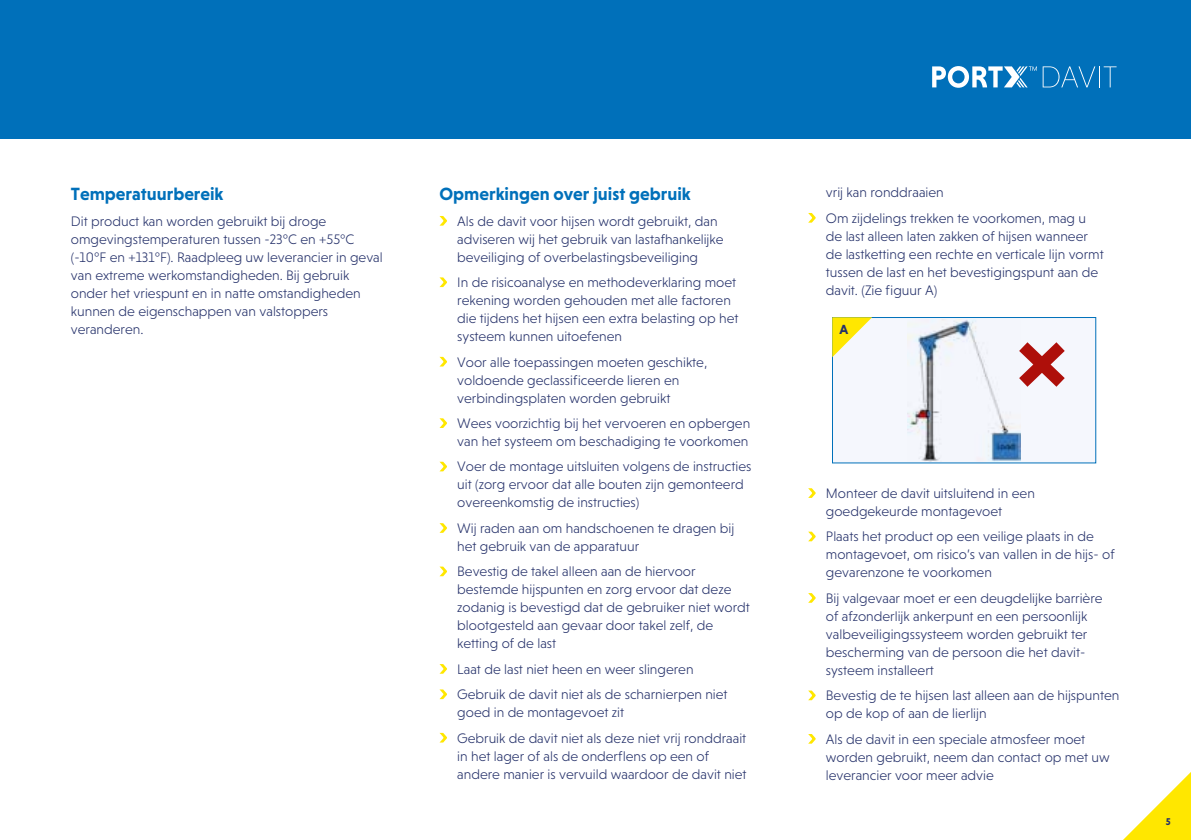
<style>
.page{position:relative;width:1191px;height:840px;background:#fff}
.page>*{position:absolute;margin:0;border:0;box-sizing:border-box;transform-origin:0 0}
.t1{font:700 18px "Niveau Grotesk";color:#0070ba}
.t2{font:300 14px/18px "Niveau Grotesk";color:#25316a}
.t3{font:700 13.4px "Niveau Grotesk";color:#25316a}
.t4{font:700 10px "Niveau Grotesk";color:#25316a}
</style>
<div class="page">
<div style="left:0;top:0;width:1191px;height:138px;background:#0070ba"></div>
<svg style="left:1124px;top:772px;width:67px;height:67px"></svg>
<svg style="left:1042px;top:66px;width:74px;height:21px"></svg>
<svg style="left:932px;top:66px;width:104px;height:22px"></svg>
<svg style="left:439px;top:216px;width:8px;height:9px"></svg>
<svg style="left:439px;top:277px;width:8px;height:10px"></svg>
<svg style="left:439px;top:356px;width:8px;height:10px"></svg>
<svg style="left:439px;top:418px;width:8px;height:10px"></svg>
<svg style="left:439px;top:461px;width:8px;height:10px"></svg>
<svg style="left:439px;top:523px;width:8px;height:9px"></svg>
<svg style="left:439px;top:566px;width:8px;height:10px"></svg>
<svg style="left:439px;top:664px;width:8px;height:9px"></svg>
<svg style="left:439px;top:689px;width:8px;height:9px"></svg>
<svg style="left:439px;top:732px;width:8px;height:10px"></svg>
<svg style="left:808px;top:213px;width:7px;height:9px"></svg>
<svg style="left:808px;top:488px;width:7px;height:9px"></svg>
<svg style="left:808px;top:531px;width:7px;height:10px"></svg>
<svg style="left:808px;top:593px;width:7px;height:9px"></svg>
<svg style="left:808px;top:690px;width:7px;height:9px"></svg>
<svg style="left:808px;top:734px;width:7px;height:9px"></svg>
<div style="left:832px;top:317px;width:263px;height:145px;background:#f5f7fd"></div>
<img style="left:907px;top:319px;width:113px;height:142px">
<div style="left:832px;top:317px;width:264px;height:146px;border:1px solid #0070ba"></div>
<svg style="left:832px;top:317px;width:40px;height:40px"></svg>
<svg style="left:1006px;top:329px;width:59px;height:70px"></svg>
<p class="t1" style="left:71px;top:184px;width:154px">Temperatuurbereik</p>
<p class="t2" style="left:71px;top:212px;width:313px">Dit product kan worden gebruikt bij droge omgevingstemperaturen tussen -23°C en +55°C (-10°F en +131°F). Raadpleeg uw leverancier in geval van extreme werkomstandigheden. Bij gebruik onder het vriespunt en in natte omstandigheden kunnen de eigenschappen van valstoppers veranderen.</p>
<p class="t1" style="left:439px;top:184px;width:253px">Opmerkingen over juist gebruik</p>
<p class="t2" style="left:457px;top:212px;width:268px">Als de davit voor hijsen wordt gebruikt, dan adviseren wij het gebruik van lastafhankelijke beveiliging of overbelastingsbeveiliging</p>
<p class="t2" style="left:457px;top:273px;width:283px">In de risicoanalyse en methodeverklaring moet rekening worden gehouden met alle factoren die tijdens het hijsen een extra belasting op het systeem kunnen uitoefenen</p>
<p class="t2" style="left:457px;top:352px;width:252px">Voor alle toepassingen moeten geschikte, voldoende geclassificeerde lieren en verbindingsplaten worden gebruikt</p>
<p class="t2" style="left:457px;top:414px;width:294px">Wees voorzichtig bij het vervoeren en opbergen van het systeem om beschadiging te voorkomen</p>
<p class="t2" style="left:457px;top:457px;width:296px">Voer de montage uitsluiten volgens de instructies uit (zorg ervoor dat alle bouten zijn gemonteerd overeenkomstig de instructies)</p>
<p class="t2" style="left:457px;top:518px;width:279px">Wij raden aan om handschoenen te dragen bij het gebruik van de apparatuur</p>
<p class="t2" style="left:457px;top:562px;width:294px">Bevestig de takel alleen aan de hiervoor bestemde hijspunten en zorg ervoor dat deze zodanig is bevestigd dat de gebruiker niet wordt blootgesteld aan gevaar door takel zelf, de ketting of de last</p>
<p class="t2" style="left:457px;top:655px;width:272px;line-height:25.4px">Laat de last niet heen en weer slingeren<br>Gebruik de davit niet als de scharnierpen niet</p>
<p class="t2" style="left:457px;top:699px;width:290px;line-height:25.4px">goed in de montagevoet zit<br>Gebruik de davit niet als deze niet vrij ronddraait</p>
<p class="t2" style="left:457px;top:746px;width:291px">in het lager of als de onderflens op een of andere manier is vervuild waardoor de davit niet</p>
<p class="t2" style="left:826px;top:180px;width:262px;line-height:25.4px">vrij kan ronddraaien<br>Om zijdelings trekken te voorkomen, mag u</p>
<p class="t2" style="left:826px;top:227px;width:279px">de last alleen laten zakken of hijsen wanneer de lastketting een rechte en verticale lijn vormt tussen de last en het bevestigingspunt aan de davit. (Zie figuur A)</p>
<p class="t3" style="left:839px;top:322px;width:10px">A</p>
<p class="t2" style="left:826px;top:484px;width:210px">Monteer de davit uitsluitend in een goedgekeurde montagevoet</p>
<p class="t2" style="left:826px;top:527px;width:290px">Plaats het product op een veilige plaats in de montagevoet, om risico’s van vallen in de hijs- of gevarenzone te voorkomen</p>
<p class="t2" style="left:826px;top:588px;width:278px">Bij valgevaar moet er een deugdelijke barrière of afzonderlijk ankerpunt en een persoonlijk valbeveiligingssysteem worden gebruikt ter bescherming van de persoon die het davit&shy;systeem installeert</p>
<p class="t2" style="left:826px;top:686px;width:295px">Bevestig de te hijsen last alleen aan de hijspunten op de kop of aan de lierlijn</p>
<p class="t2" style="left:826px;top:729px;width:285px">Als de davit in een speciale atmosfeer moet worden gebruikt, neem dan contact op met uw leverancier voor meer advie</p>
<p class="t4" style="left:1165px;top:815px;width:6px">5</p>
</div>
